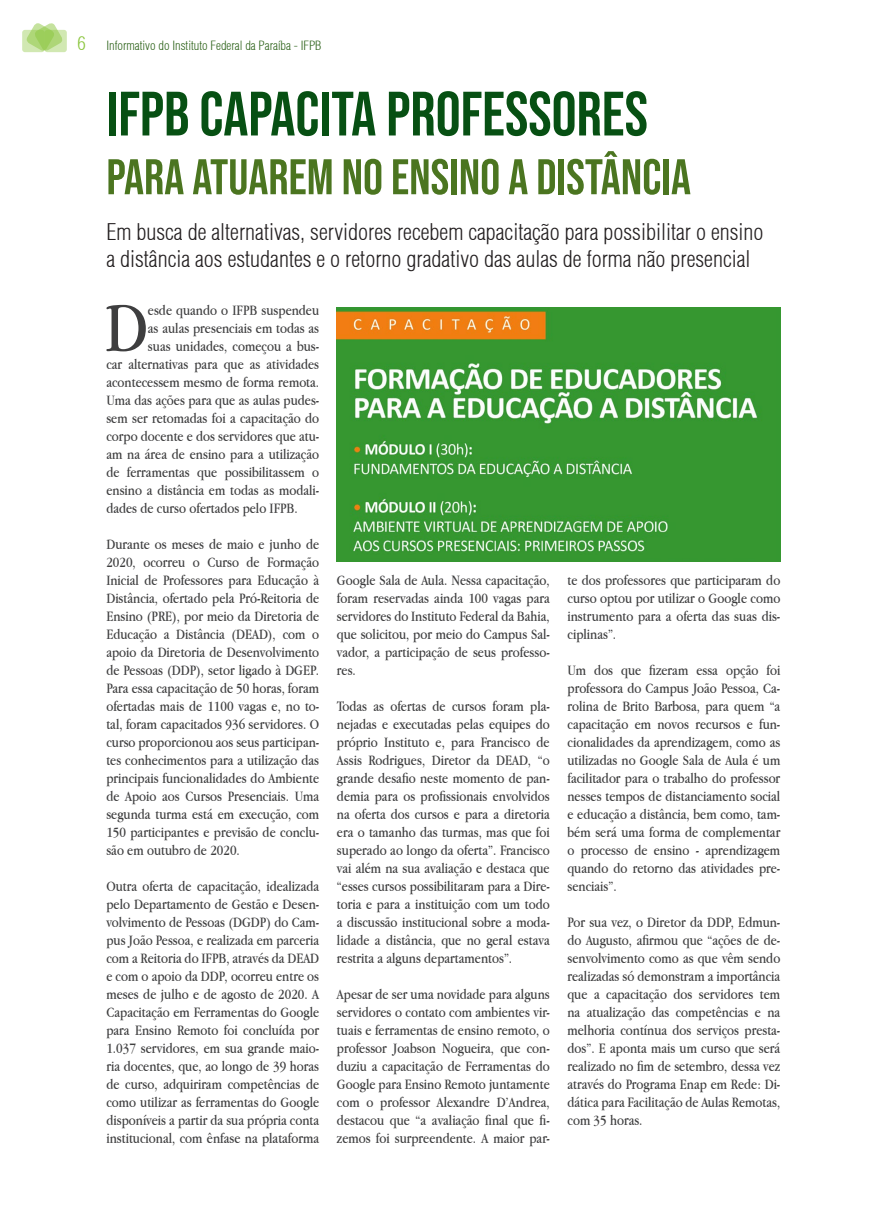
<style>
.page{position:relative;width:869px;height:1205px;background:#fff}
.page>*{position:absolute;margin:0;border:0;box-sizing:border-box;transform-origin:0 0}
.Legenda_foto{font:72.12px "Apple Garamond";color:#3e3e3f}
.Legenda_foto-2{font:62.5px "Bebas Neue";color:#075013}
.Legenda_foto-3{font:50px "Bebas Neue";color:#4b7520}
.Legenda_foto-4{font:300 condensed 22.5px "Helvetica";color:#231f20}
.Legenda_foto-5{font:15px/18px "Apple Garamond";color:#3e3e3f;text-align:justify}
.t1{font:300 condensed 12.5px "Helvetica";color:#2d631a}
.s1{font-size:18.75px;color:#8bc63e}
</style>
<div class="page">
<div style="left:22px;top:30px;width:22px;height:22px;background:#d1e8b2;border-radius:3px"></div>
<svg style="left:25px;top:23px;width:39px;height:29px"></svg>
<svg style="left:44px;top:30px;width:23px;height:22px"></svg>
<img style="left:336px;top:307px;width:444px;height:255px">
<p class="t1" style="left:77px;top:37px;width:245px"><span class="s1">6</span> Informativo do Instituto Federal da Paraíba - IFPB</p>
<p class="Legenda_foto-2" style="left:106px;top:78px;width:542px">IFPB CAPACITA PROFESSORES</p>
<p class="Legenda_foto-3" style="left:106px;top:149px;width:586px">PARA ATUAREM NO ENSINO A DISTÂNCIA</p>
<p class="Legenda_foto-4" style="left:106px;top:218px;width:658px">Em busca de alternativas, servidores recebem capacitação para possibilitar o ensino</p>
<p class="Legenda_foto-4" style="left:106px;top:245px;width:645px">a distância aos estudantes e o retorno gradativo das aulas de forma não presencial</p>
<p class="Legenda_foto" style="left:105px;top:285px;width:44px">D</p>
<p class="Legenda_foto-5" style="left:148px;top:301px;width:173px">esde quando o IFPB suspendeu</p>
<p class="Legenda_foto-5" style="left:148px;top:319px;width:173px">as aulas presenciais em todas as</p>
<p class="Legenda_foto-5" style="left:148px;top:337px;width:173px">suas unidades, começou a bus-</p>
<p class="Legenda_foto-5" style="left:106px;top:355px;width:214px">car alternativas para que as atividades</p>
<p class="Legenda_foto-5" style="left:106px;top:373px;width:214px">acontecessem mesmo de forma remota.</p>
<p class="Legenda_foto-5" style="left:106px;top:391px;width:214px">Uma das ações para que as aulas pudes-</p>
<p class="Legenda_foto-5" style="left:106px;top:409px;width:214px">sem ser retomadas foi a capacitação do</p>
<p class="Legenda_foto-5" style="left:106px;top:427px;width:214px">corpo docente e dos servidores que atu-</p>
<p class="Legenda_foto-5" style="left:106px;top:445px;width:214px">am na área de ensino para a utilização</p>
<p class="Legenda_foto-5" style="left:106px;top:463px;width:214px">de ferramentas que possibilitassem o</p>
<p class="Legenda_foto-5" style="left:106px;top:481px;width:214px">ensino a distância em todas as modali-</p>
<p class="Legenda_foto-5" style="left:106px;top:499px;width:193px">dades de curso ofertados pelo IFPB.</p>
<p class="Legenda_foto-5" style="left:106px;top:535px;width:214px">Durante os meses de maio e junho de 2020, ocorreu o Curso de Formação Inicial de Professores para Educação à Distância, ofertado pela Pró-Reitoria de Ensino (PRE), por meio da Diretoria de Educação a Distância (DEAD), com o apoio da Diretoria de Desenvolvimento de Pessoas (DDP), setor ligado à DGEP.<br>Para essa capacitação de 50 horas, foram ofertadas mais de 1100 vagas e, no to&shy;tal, foram capacitados 936 servidores. O curso proporcionou aos seus participan&shy;tes conhecimentos para a utilização das principais funcionalidades do Ambiente de Apoio aos Cursos Presenciais. Uma segunda turma está em execução, com 150 participantes e previsão de conclu&shy;são em outubro de 2020.</p>
<p class="Legenda_foto-5" style="left:106px;top:877px;width:214px">Outra oferta de capacitação, idealizada pelo Departamento de Gestão e Desen&shy;volvimento de Pessoas (DGDP) do Cam&shy;pus João Pessoa, e realizada em parceria com a Reitoria do IFPB, através da DEAD e com o apoio da DDP, ocorreu entre os meses de julho e de agosto de 2020. A Capacitação em Ferramentas do Google para Ensino Remoto foi concluída por 1.037 servidores, em sua grande maio&shy;ria docentes, que, ao longo de 39 horas de curso, adquiriram competências de como utilizar as ferramentas do Google disponíveis a partir da sua própria conta institucional, com ênfase na plataforma</p>
<p class="Legenda_foto-5" style="left:337px;top:570px;width:214px">Google Sala de Aula. Nessa capacitação, foram reservadas ainda 100 vagas para servidores do Instituto Federal da Bahia, que solicitou, por meio do Campus Sal&shy;vador, a participação de seus professo&shy;res.</p>
<p class="Legenda_foto-5" style="left:337px;top:696px;width:214px">Todas as ofertas de cursos foram pla&shy;nejadas e executadas pelas equipes do próprio Instituto e, para Francisco de Assis Rodrigues, Diretor da DEAD, “o grande desafio neste momento de pan&shy;demia para os profissionais envolvidos na oferta dos cursos e para a diretoria era o tamanho das turmas, mas que foi superado ao longo da oferta”. Francisco vai além na sua avaliação e destaca que “esses cursos possibilitaram para a Dire&shy;toria e para a instituição com um todo a discussão institucional sobre a moda&shy;lidade a distância, que no geral estava restrita a alguns departamentos”.</p>
<p class="Legenda_foto-5" style="left:337px;top:984px;width:214px">Apesar de ser uma novidade para alguns servidores o contato com ambientes vir&shy;tuais e ferramentas de ensino remoto, o professor Joabson Nogueira, que con&shy;duziu a capacitação de Ferramentas do Google para Ensino Remoto juntamente com o professor Alexandre D’Andrea, destacou que “a avaliação final que fi&shy;zemos foi surpreendente. A maior par-</p>
<p class="Legenda_foto-5" style="left:567px;top:571px;width:214px">te dos professores que participaram do curso optou por utilizar o Google como instrumento para a oferta das suas dis&shy;ciplinas”.</p>
<p class="Legenda_foto-5" style="left:567px;top:661px;width:214px">Um dos que fizeram essa opção foi professora do Campus João Pessoa, Ca&shy;rolina de Brito Barbosa, para quem “a capacitação em novos recursos e fun&shy;cionalidades da aprendizagem, como as utilizadas no Google Sala de Aula é um facilitador para o trabalho do professor nesses tempos de distanciamento social e educação a distância, bem como, tam&shy;bém será uma forma de complementar o processo de ensino - aprendizagem quando do retorno das atividades pre&shy;senciais”.</p>
<p class="Legenda_foto-5" style="left:567px;top:913px;width:214px">Por sua vez, o Diretor da DDP, Edmun&shy;do Augusto, afirmou que “ações de de&shy;senvolvimento como as que vêm sendo realizadas só demonstram a importância que a capacitação dos servidores tem na atualização das competências e na melhoria contínua dos serviços presta&shy;dos”. E aponta mais um curso que será realizado no fim de setembro, dessa vez através do Programa Enap em Rede: Di&shy;dática para Facilitação de Aulas Remotas, com 35 horas.</p>
</div>
